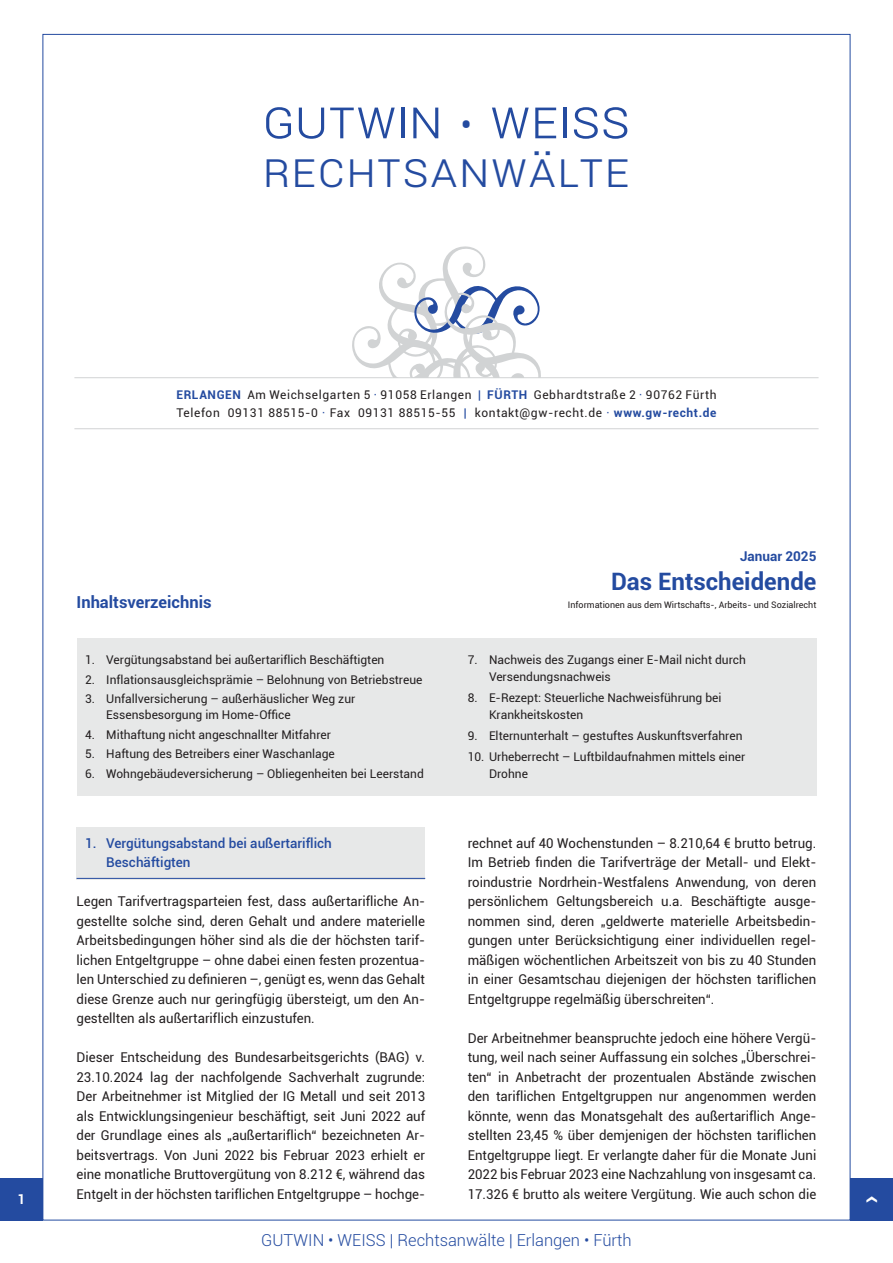
<style>
.page{position:relative;width:893px;height:1263px;background:#fff}
.page>*{position:absolute;margin:0;border:0;box-sizing:border-box;transform-origin:0 0}
.t1{font:300 54px "Roboto";color:#244ba0}
.t2{font:300 48.6px "Roboto";letter-spacing:.02em;color:#244ba0}
.t3{font:700 27px "Roboto";color:#fff}
.t4{font:700 24px "Roboto";color:#244ba0}
.t5{font:300 16.5px "Roboto";color:#244ba0}
.t6{font:700 16.5px "Roboto";color:#244ba0}
.t7{font:13.5px/19.5px "Roboto";color:#231f20;text-align:justify}
.t8{font:500 13.5px/19.5px "Roboto";color:#244ba0}
.t9{font:700 13.5px "Roboto";color:#244ba0}
.t10{font:700 13.5px "Roboto";color:#fff}
.t11{font:12px/17px "Roboto";color:#231f20}
.t12{font:12px/18px "Roboto";letter-spacing:.05em;color:#231f20}
.t13{font:9px "Roboto";color:#231f20}
.s1{font-size:37.8px}
.s2{font-weight:700;color:#244ba0}
.s3{color:#244ba0}
</style>
<div class="page">
<div style="left:0;top:1178px;width:43px;height:42px;background:#244ba0"></div>
<div style="left:850px;top:1178px;width:43px;height:42px;background:#244ba0"></div>
<div style="left:77px;top:827px;width:348px;height:52px;background:#e7e8e8"></div>
<hr style="left:77px;top:878px;width:348px;height:1px;background:#244ba0">
<div style="left:77px;top:638px;width:739px;height:157px;background:#e7e8e8"></div>
<svg style="left:352px;top:246px;width:189px;height:131px"></svg>
<hr style="left:74px;top:377px;width:745px;height:1px;background:#d1d3d4">
<hr style="left:74px;top:428px;width:745px;height:1px;background:#d1d3d4">
<h1 class="t1" style="left:263px;top:82px;width:369px">GUTWIN <span class="s1">•</span> WEISS</h1>
<h2 class="t2" style="left:263px;top:136px;width:369px">RECHTSANWÄLTE</h2>
<p class="t12" style="left:176px;top:385px;width:541px"><span class="s2">ERLANGEN</span> Am Weichselgarten 5 <span class="s3">·</span> 91058 Erlangen <span class="s3">|</span> <span class="s2">FÜRTH</span> Gebhardtstraße 2 <span class="s3">·</span> 90762 Fürth<br>Telefon 09131 88515-0 <span class="s3">·</span> Fax 09131 88515-55 <span class="s3">|</span> kontakt@gw-recht.de <span class="s3">·</span> <span class="s2">www.gw-recht.de</span></p>
<p class="t6" style="left:77px;top:591px;width:137px">Inhaltsverzeichnis</p>
<p class="t11" style="left:85px;top:651px;width:301px">1. Vergütungsabstand bei außertariflich Beschäftigten</p>
<p class="t11" style="left:85px;top:670px;width:339px">2. Inflationsausgleichsprämie – Belohnung von Betriebstreue</p>
<p class="t11" style="left:106px;top:691px;width:251px;line-height:15.5px;text-indent:-21px">3. Unfallversicherung – außerhäuslicher Weg zur<br>Essensbesorgung im Home-Office</p>
<p class="t11" style="left:85px;top:725px;width:247px">4. Mithaftung nicht angeschnallter Mitfahrer</p>
<p class="t11" style="left:85px;top:745px;width:251px">5. Haftung des Betreibers einer Waschanlage</p>
<p class="t11" style="left:85px;top:765px;width:340px">6. Wohngebäudeversicherung – Obliegenheiten bei Leerstand</p>
<p class="t9" style="left:740px;top:547px;width:78px">Januar 2025</p>
<h3 class="t4" style="left:611px;top:565px;width:207px">Das Entscheidende</h3>
<p class="t13" style="left:568px;top:599px;width:250px">Informationen aus dem Wirtschafts-, Arbeits- und Sozialrecht</p>
<p class="t11" style="left:489px;top:651px;width:258px;text-indent:-21px">7. Nachweis des Zugangs einer E-Mail nicht durch<br>Versendungsnachweis</p>
<p class="t11" style="left:489px;top:689px;width:234px;text-indent:-21px">8. E-Rezept: Steuerliche Nachweisführung bei<br>Krankheitskosten</p>
<p class="t11" style="left:468px;top:727px;width:276px">9. Elternunterhalt – gestuftes Auskunftsverfahren</p>
<p class="t11" style="left:489px;top:748px;width:258px;text-indent:-21px">10. Urheberrecht – Luftbildaufnahmen mittels einer<br>Drohne</p>
<p class="t7" style="left:468px;top:833px;width:350px">rechnet auf 40 Wochenstunden – 8.210,64 € brutto betrug.<br>Im Betrieb finden die Tarifverträge der Metall- und Elekt&shy;roindustrie Nordrhein-Westfalens Anwendung, von deren persönlichem Geltungsbereich u.a. Beschäftigte ausge&shy;nommen sind, deren „geldwerte materielle Arbeitsbedin&shy;gungen unter Berücksichtigung einer individuellen regel&shy;mäßigen wöchentlichen Arbeitszeit von bis zu 40 Stunden in einer Gesamtschau diejenigen der höchsten tariflichen Entgeltgruppe regelmäßig überschreiten“.</p>
<p class="t7" style="left:468px;top:1028px;width:350px">Der Arbeitnehmer beanspruchte jedoch eine höhere Vergü&shy;tung, weil nach seiner Auffassung ein solches „Überschrei&shy;ten“ in Anbetracht der prozentualen Abstände zwischen den tariflichen Entgeltgruppen nur angenommen werden könnte, wenn das Monatsgehalt des außertariflich Ange&shy;stellten 23,45 % über demjenigen der höchsten tariflichen Entgeltgruppe liegt. Er verlangte daher für die Monate Juni 2022 bis Februar 2023 eine Nachzahlung von insgesamt ca.<br>17.326 € brutto als weitere Vergütung. Wie auch schon die</p>
<p class="t8" style="left:106px;top:833px;width:227px;text-indent:-21px">1. Vergütungsabstand bei außertariflich<br>Beschäftigten</p>
<p class="t7" style="left:77px;top:891px;width:350px">Legen Tarifvertragsparteien fest, dass außertarifliche An&shy;gestellte solche sind, deren Gehalt und andere materielle Arbeitsbedingungen höher sind als die der höchsten tarif&shy;lichen Entgeltgruppe – ohne dabei einen festen prozentua&shy;len Unterschied zu definieren –, genügt es, wenn das Gehalt diese Grenze auch nur geringfügig übersteigt, um den An&shy;gestellten als außertariflich einzustufen.</p>
<p class="t7" style="left:77px;top:1047px;width:350px">Dieser Entscheidung des Bundesarbeitsgerichts (BAG) v.<br>23.10.2024 lag der nachfolgende Sachverhalt zugrunde:<br>Der Arbeitnehmer ist Mitglied der IG Metall und seit 2013 als Entwicklungsingenieur beschäftigt, seit Juni 2022 auf der Grundlage eines als „außertariflich“ bezeichneten Ar&shy;beitsvertrags. Von Juni 2022 bis Februar 2023 erhielt er eine monatliche Bruttovergütung von 8.212 €, während das Entgelt in der höchsten tariflichen Entgeltgruppe – hochge-</p>
<p class="t10" style="left:17px;top:1190px;width:9px">1</p>
<h3 class="t3" style="left:893px;top:1195px;width:10px;rotate:90deg">‹</h3>
<p class="t5" style="left:261px;top:1228px;width:372px">GUTWIN • WEISS | Rechtsanwälte | Erlangen • Fürth</p>
</div>
